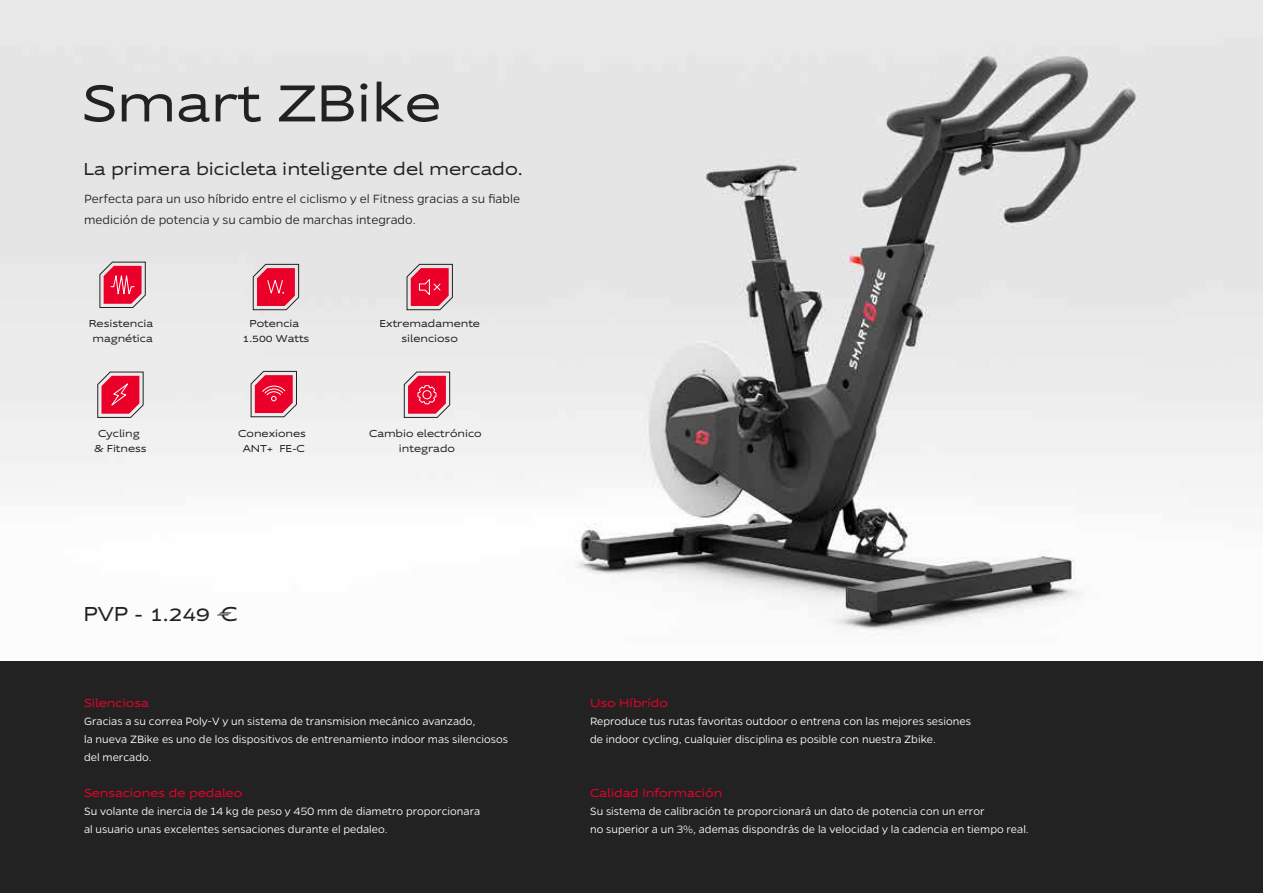
<style>
.page{position:relative;width:1263px;height:893px;background:#fff}
.page>*{position:absolute;margin:0;border:0;box-sizing:border-box;transform-origin:0 0}
.t1{font:expanded 54px "Supra";color:#222}
.t2{font:expanded 21px "Supra";color:#222}
.t3{font:expanded 18px "Supra";color:#222}
.t4{font:300 13.5px/21px "Gentona";color:#222}
.t5{font:300 12px/18px "Gentona";color:#fff}
.t6{font:expanded 12px "Supra";color:#ea0029}
.t7{font:expanded 10.5px/15px "Supra";color:#222;text-align:center}
</style>
<div class="page">
<img style="left:0;top:0;width:1263px;height:662px">
<div style="left:0;top:662px;width:1263px;height:231px;background:#222"></div>
<svg style="left:97px;top:371px;width:47px;height:47px;background:#dc566d"></svg>
<svg style="left:406px;top:264px;width:47px;height:46px;background:#da5169"></svg>
<svg style="left:99px;top:261px;width:47px;height:47px;background:#db5a70"></svg>
<svg style="left:252px;top:264px;width:47px;height:46px;background:#db5169"></svg>
<svg style="left:250px;top:371px;width:47px;height:47px;background:#dc576f"></svg>
<svg style="left:403px;top:371px;width:47px;height:47px;background:#dc5970"></svg>
<div style="left:422px;top:390px;width:9px;height:9px;border:1px solid #fff;border-radius:50%"></div>
<h1 class="t1" style="left:82px;top:68px;width:360px">Smart ZBike</h1>
<h3 class="t3" style="left:84px;top:157px;width:441px">La primera bicicleta inteligente del mercado.</h3>
<p class="t4" style="left:84px;top:188px;width:437px">Perfecta para un uso híbrido entre el ciclismo y el Fitness gracias a su fiable medición de potencia y su cambio de marchas integrado.</p>
<p class="t7" style="left:89px;top:316px;width:66px">Resistencia magnética</p>
<p class="t7" style="left:94px;top:426px;width:54px">Cycling &amp; Fitness</p>
<p class="t7" style="left:243px;top:316px;width:68px">Potencia<br>1.500 Watts</p>
<p class="t7" style="left:379px;top:316px;width:102px">Extremadamente silencioso</p>
<p class="t7" style="left:238px;top:425px;width:69px">Conexiones<br>ANT+ FE-C</p>
<p class="t7" style="left:369px;top:425px;width:114px">Cambio electrónico integrado</p>
<h2 class="t2" style="left:84px;top:600px;width:155px">PVP - 1.249 €</h2>
<p class="t6" style="left:84px;top:695px;width:66px">Silenciosa</p>
<p class="t5" style="left:84px;top:712px;width:425px">Gracias a su correa Poly-V y un sistema de transmision mecánico avanzado,<br>la nueva ZBike es uno de los dispositivos de entrenamiento indoor mas silenciosos del mercado.</p>
<p class="t6" style="left:84px;top:785px;width:160px">Sensaciones de pedaleo</p>
<p class="t5" style="left:84px;top:802px;width:398px">Su volante de inercia de 14 kg de peso y 450 mm de diametro proporcionara al usuario unas excelentes sensaciones durante el pedaleo.</p>
<p class="t6" style="left:590px;top:695px;width:79px">Uso Híbrido</p>
<p class="t5" style="left:590px;top:712px;width:382px">Reproduce tus rutas favoritas outdoor o entrena con las mejores sesiones de indoor cycling, cualquier disciplina es posible con nuestra Zbike.</p>
<p class="t6" style="left:590px;top:785px;width:134px">Calidad Información</p>
<p class="t5" style="left:590px;top:802px;width:440px">Su sistema de calibración te proporcionará un dato de potencia con un error<br>no superior a un 3%, ademas dispondrás de la velocidad y la cadencia en tiempo real.</p>
</div>
